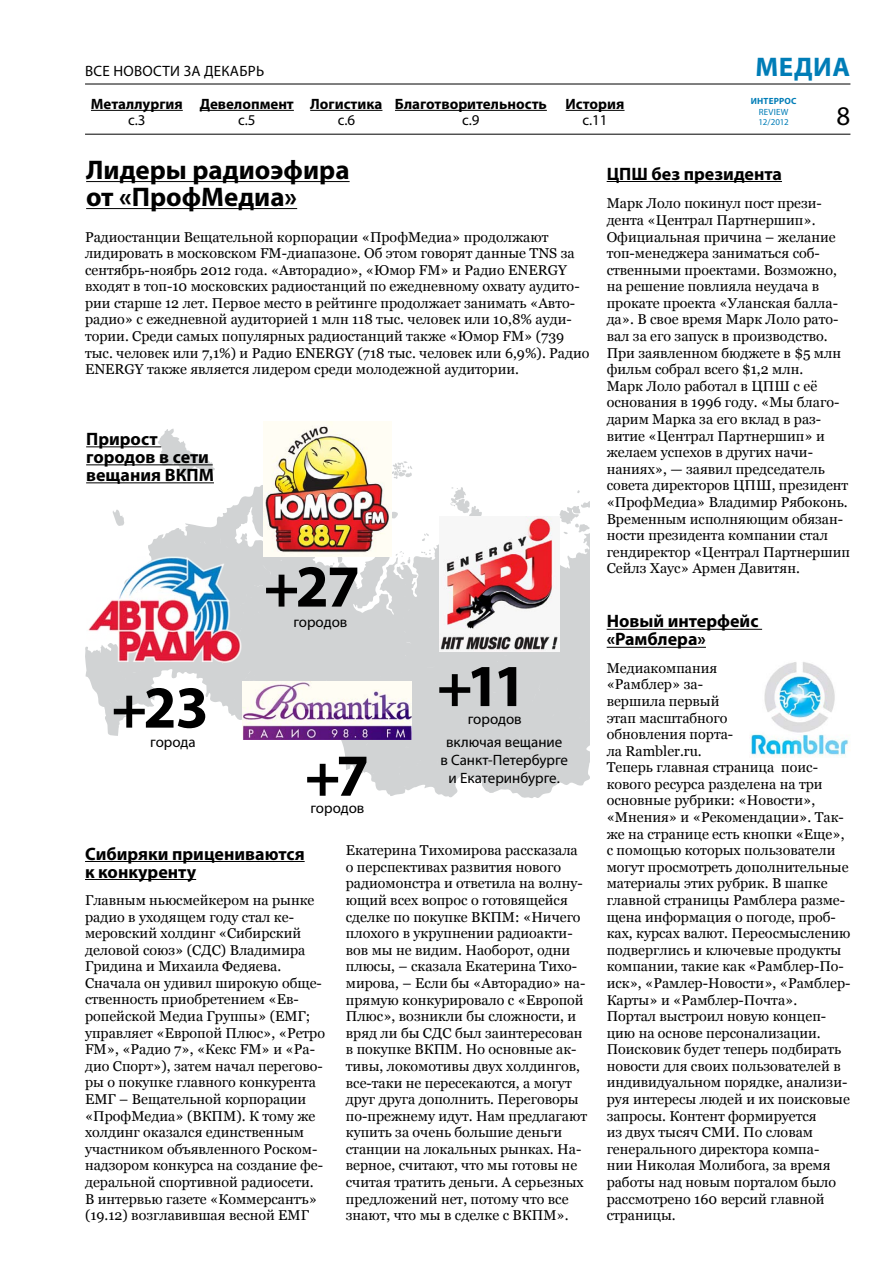
<style>
.page{position:relative;width:893px;height:1263px;background:#fff}
.page>*{position:absolute;margin:0;border:0;box-sizing:border-box;transform-origin:0 0}
.t1{font:700 60px "Myriad Pro";color:#000}
.t2{font:700 27px/27px "Myriad Pro";color:#000}
.t3{font:700 27px "Myriad Pro";letter-spacing:.02em;color:#007db7}
.t4{font:27px "Myriad Pro";color:#000}
.t5{font:700 18px/18px "Myriad Pro";color:#000}
.t6{font:15px/23.2px "Myriad Pro";color:#000}
.t7{font:700 15px "Myriad Pro";color:#000}
.t8{font:15px "Myriad Pro";letter-spacing:.02em;color:#000}
.t9{font:14.25px/16.6px "Georgia";color:#000}
.t10{font:9px/10.5px "Myriad Pro";letter-spacing:.02em;color:#007db7}
.t11{font:700 9px "Myriad Pro";letter-spacing:.02em;color:#007db7}
</style>
<div class="page">
<hr style="left:85px;top:134px;width:765px;height:1px;background:#000">
<hr style="left:85px;top:84px;width:765px;height:1px;background:#000">
<hr style="left:310px;top:110px;width:72px;height:1px;background:#000">
<hr style="left:200px;top:110px;width:94px;height:1px;background:#000">
<hr style="left:395px;top:110px;width:152px;height:1px;background:#000">
<hr style="left:91px;top:110px;width:92px;height:1px;background:#000">
<hr style="left:566px;top:110px;width:58px;height:1px;background:#000">
<hr style="left:86px;top:181px;width:264px;height:1px;background:#000">
<hr style="left:86px;top:208px;width:211px;height:1px;background:#000">
<hr style="left:85px;top:861px;width:220px;height:1px;background:#000">
<hr style="left:85px;top:879px;width:111px;height:1px;background:#000">
<hr style="left:607px;top:181px;width:175px;height:1px;background:#000">
<hr style="left:607px;top:629px;width:155px;height:1px;background:#000">
<hr style="left:607px;top:647px;width:99px;height:1px;background:#000">
<img style="left:750px;top:662px;width:100px;height:95px">
<svg style="left:85px;top:429px;width:505px;height:369px"></svg>
<svg style="left:270px;top:557px;width:77px;height:26px;background:#d6d8d9"></svg>
<hr style="left:86px;top:446px;width:75px;height:1px;background:#000">
<hr style="left:86px;top:464px;width:127px;height:1px;background:#000">
<hr style="left:86px;top:482px;width:128px;height:1px;background:#000">
<img style="left:86px;top:557px;width:156px;height:106px">
<img style="left:264px;top:422px;width:128px;height:135px">
<img style="left:242px;top:681px;width:169px;height:58px">
<img style="left:439px;top:516px;width:120px;height:135px">
<p class="t8" style="left:85px;top:61px;width:181px">Все новости за ДЕКАБРЬ</p>
<h2 class="t3" style="left:756px;top:49px;width:96px">МЕДИА</h2>
<p class="t11" style="left:751px;top:96px;width:47px">ИНТЕРРОС</p>
<p class="t10" style="left:759px;top:107px;width:32px">REVIEW<br>12/2012</p>
<p class="t7" style="left:200px;top:94px;width:184px">Девелопмент Логистика</p>
<p class="t6" style="left:238px;top:109px;width:19px">c.5</p>
<p class="t6" style="left:338px;top:109px;width:19px">c.6</p>
<p class="t7" style="left:91px;top:94px;width:93px">Металлургия</p>
<p class="t7" style="left:566px;top:94px;width:60px">История</p>
<p class="t6" style="left:582px;top:109px;width:27px">c.11</p>
<h2 class="t2" style="left:86px;top:155px;width:265px">Лидеры радиоэфира от «ПрофМедиа»</h2>
<p class="t7" style="left:395px;top:94px;width:153px">Благотворительность</p>
<h2 class="t4" style="left:837px;top:100px;width:15px">8</h2>
<p class="t6" style="left:128px;top:109px;width:19px">c.3</p>
<p class="t6" style="left:462px;top:109px;width:19px">c.9</p>
<p class="t5" style="left:607px;top:164px;width:177px">ЦПШ без президента</p>
<p class="t9" style="left:607px;top:195px;width:245px">Марк Лоло покинул пост прези&shy;дента «Централ Партнершип».<br>Официальная причина – желание топ-менеджера заниматься соб&shy;ственными проектами. Возможно, на решение повлияла неудача в прокате проекта «Уланская балла&shy;да». В свое время Марк Лоло рато&shy;вал за его запуск в производство.<br>При заявленном бюджете в $5 млн фильм собрал всего $1,2 млн.<br>Марк Лоло работал в ЦПШ с её основания в 1996 году. «Мы благо&shy;дарим Марка за его вклад в раз&shy;витие «Централ Партнершип» и желаем успехов в других начи&shy;наниях», — заявил председатель совета директоров ЦПШ, президент «ПрофМедиа» Владимир Рябоконь.<br>Временным исполняющим обязан&shy;ности президента компании стал гендиректор «Централ Партнершип<br>Сейлз Хаус» Армен Давитян.</p>
<p class="t5" style="left:607px;top:612px;width:153px">Новый интерфейс «Рамблера»</p>
<p class="t9" style="left:607px;top:660px;width:245px">Медиакомпания<br>«Рамблер» за-<br>вершила первый<br>этап масштабного<br>обновления порта-<br>ла Rambler.ru.<br>Теперь главная страница поис&shy;кового ресурса разделена на три основные рубрики: «Новости», «Мнения» и «Рекомендации». Так&shy;же на странице есть кнопки «Еще», с помощью которых пользователи могут просмотреть дополнительные материалы этих рубрик. В шапке главной страницы Рамблера разме&shy;щена информация о погоде, проб&shy;ках, курсах валют. Переосмыслению подверглись и ключевые продукты компании, такие как «Рамблер-По&shy;иск», «Рамлер-Новости», «Рамблер-<br>Карты» и «Рамблер-Почта».<br>Портал выстроил новую концеп&shy;цию на основе персонализации.<br>Поисковик будет теперь подбирать новости для своих пользователей в индивидуальном порядке, анализи&shy;руя интересы людей и их поисковые запросы. Контент формируется<br>из двух тысяч СМИ. По словам генерального директора компа-<br>нии Николая Молибога, за время работы над новым порталом было рассмотрено 160 версий главной страницы.</p>
<p class="t9" style="left:85px;top:229px;width:506px">Радиостанции Вещательной корпорации «ПрофМедиа» продолжают лидировать в московском FM-диапазоне. Об этом говорят данные TNS за сентябрь-ноябрь 2012 года. «Авторадио», «Юмор FM» и Радио ENERGY входят в топ-10 московских радиостанций по ежедневному охвату аудито&shy;рии старше 12 лет. Первое место в рейтинге продолжает занимать «Авто&shy;радио» с ежедневной аудиторией 1 млн 118 тыс. человек или 10,8% ауди&shy;тории. Среди самых популярных радиостанций также «Юмор FM» (739 тыс. человек или 7,1%) и Радио ENERGY (718 тыс. человек или 6,9%). Радио ENERGY также является лидером среди молодежной аудитории.</p>
<p class="t5" style="left:86px;top:429px;width:129px">Прирост городов в сети вещания ВКПМ</p>
<h1 class="t1" style="left:264px;top:547px;width:98px">+27</h1>
<p class="t6" style="left:293px;top:610px;width:55px">городов</p>
<h1 class="t1" style="left:437px;top:647px;width:91px">+11</h1>
<h1 class="t1" style="left:111px;top:668px;width:99px">+23</h1>
<p class="t6" style="left:446px;top:707px;width:118px;text-indent:22px">городов включая вещание</p>
<p class="t6" style="left:440px;top:751px;width:129px;line-height:18px;text-align:center">в Санкт-Петербурге и Екатеринбурге.</p>
<p class="t6" style="left:150px;top:730px;width:47px">города</p>
<h1 class="t1" style="left:305px;top:736px;width:66px">+7</h1>
<p class="t6" style="left:310px;top:796px;width:55px">городов</p>
<p class="t9" style="left:346px;top:842px;width:243px">Екатерина Тихомирова рассказала о перспективах развития нового радиомонстра и ответила на волну&shy;ющий всех вопрос о готовящейся сделке по покупке ВКПМ: «Ничего плохого в укрупнении радиоакти&shy;вов мы не видим. Наоборот, одни плюсы, – сказала Екатерина Тихо&shy;мирова, – Если бы «Авторадио» на&shy;прямую конкурировало с «Европой<br>Плюс», возникли бы сложности, и вряд ли бы СДС был заинтересован в покупке ВКПМ. Но основные ак&shy;тивы, локомотивы двух холдингов, все-таки не пересекаются, а могут друг друга дополнить. Переговоры по-прежнему идут. Нам предлагают купить за очень большие деньги станции на локальных рынках. На&shy;верное, считают, что мы готовы не считая тратить деньги. А серьезных предложений нет, потому что все знают, что мы в сделке с ВКПМ».</p>
<p class="t5" style="left:85px;top:844px;width:221px">Сибиряки прицениваются к конкуренту</p>
<p class="t9" style="left:85px;top:892px;width:242px">Главным ньюсмейкером на рынке радио в уходящем году стал ке&shy;меровский холдинг «Сибирский деловой союз» (СДС) Владимира<br>Гридина и Михаила Федяева.<br>Сначала он удивил широкую обще&shy;ственность приобретением «Ев&shy;ропейской Медиа Группы» (ЕМГ; управляет «Европой Плюс», «Ретро<br>FM», «Радио 7», «Кекс FM» и «Ра&shy;дио Спорт»), затем начал перегово&shy;ры о покупке главного конкурента<br>ЕМГ – Вещательной корпорации «ПрофМедиа» (ВКПМ). К тому же холдинг оказался единственным участником объявленного Роском&shy;надзором конкурса на создание фе&shy;деральной спортивной радиосети.<br>В интервью газете «Коммерсантъ» (19.12) возглавившая весной ЕМГ</p>
</div>
